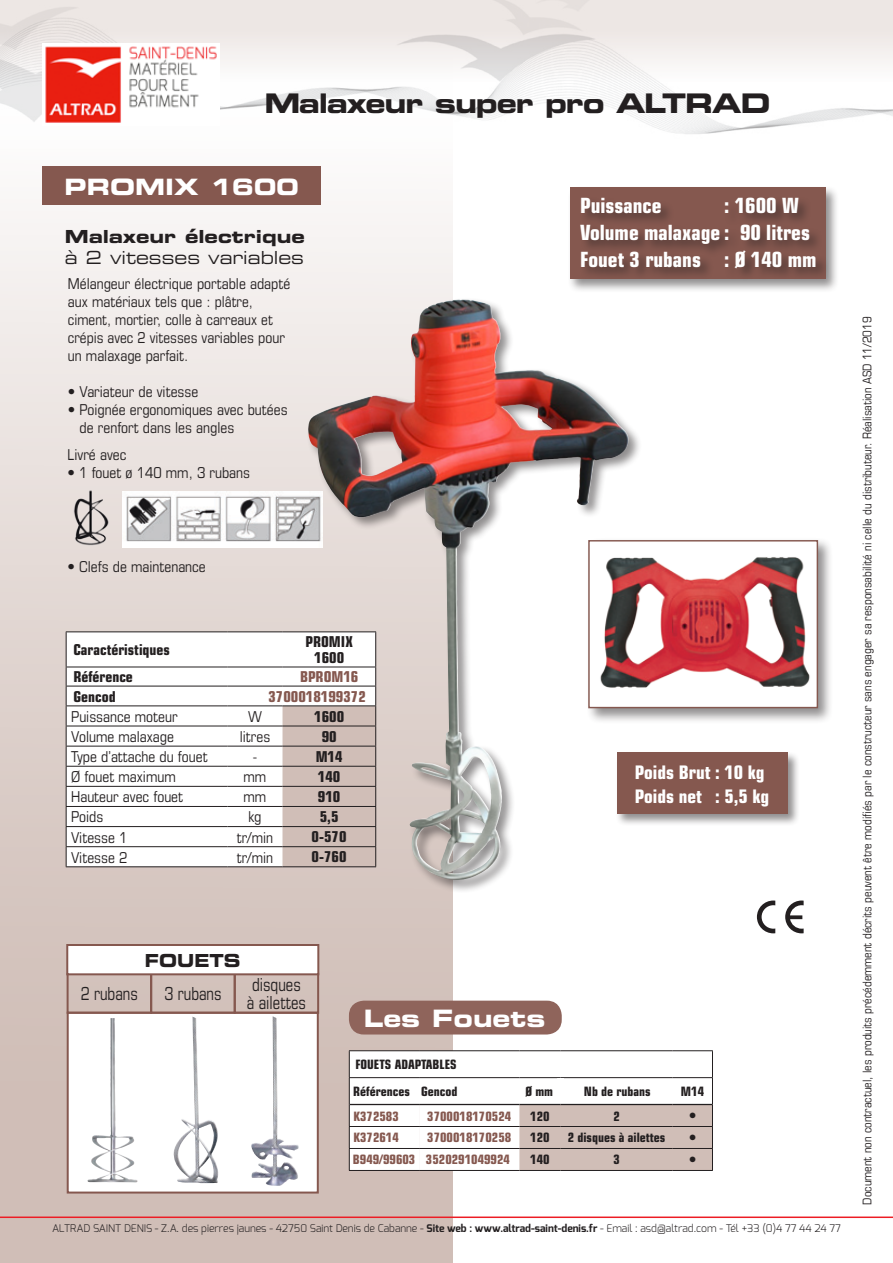
<style>
.page{position:relative;width:893px;height:1263px;background:#fff}
.page>*{position:absolute;margin:0;border:0;box-sizing:border-box;transform-origin:0 0}
.t1{font:27px "Eurostile Bold Extended Two";letter-spacing:-.04em;color:#231f20}
.t2{font:24px "Eurostile Bold Extended Two";color:#fff}
.t3{font:22.5px "Eurostile Bold Extended Two";color:#fff}
.t4{font:700 condensed 21px/27px "Eurostile";color:#fff}
.t5{font:700 condensed 18.75px/24px "Eurostile";color:#fff}
.t6{font:condensed 18px/18px "Eurostile";color:#231f20;scale:.9 1}
.t7{font:18px "Eurostile Extended Two";color:#231f20;scale:.93 1}
.t8{font:18px "Eurostile Bold Extended Two";color:#231f20}
.t9{font:18px "Eurostile Bold Extended Two";color:#231f20;scale:.9 1}
.t10{font:700 condensed 15.45px "Eurostile";color:#231f20}
.t11{font:condensed 15px/18px "Eurostile";color:#231f20}
.t12{font:700 condensed 15px/16.4px "Eurostile";color:#231f20;text-align:center}
.t13{font:700 condensed 15px "Eurostile";color:#85584f}
.t14{font:700 condensed 12.9px/26.8px "Eurostile";color:#231f20}
.t15{font:700 condensed 12.9px "Eurostile";color:#85584f}
.t16{font:condensed 12px "Eurostile";color:#231f20}
.t17{font:300 10.5px "Exo";color:#231f20}
.s1{font-weight:700}
</style>
<div class="page">
<div style="left:0;top:57px;width:453px;height:1206px;background:linear-gradient(to bottom,#fcfbfa,#c8b3ab)"></div>
<img style="left:0;top:0;width:893px;height:148px">
<img style="left:43px;top:44px;width:177px;height:82px">
<hr style="left:0;top:1216px;width:893px;height:2px;background:#ed1c24">
<div style="left:568px;top:185px;width:271px;height:108px;background:#231f20;opacity:.5"></div>
<div style="left:570px;top:187px;width:255px;height:91px;background:#85584f"></div>
<div style="left:67px;top:1012px;width:252px;height:181px;background:#fff;border:2px solid #85584f"></div>
<img style="left:173px;top:1017px;width:45px;height:166px">
<img style="left:87px;top:1018px;width:51px;height:164px">
<img style="left:251px;top:1016px;width:48px;height:170px">
<div style="left:67px;top:973px;width:85px;height:41px;border:2px solid #85584f"></div>
<div style="left:234px;top:973px;width:85px;height:41px;border:2px solid #85584f"></div>
<div style="left:150px;top:973px;width:86px;height:41px;border:2px solid #85584f"></div>
<div style="left:67px;top:945px;width:251px;height:29px;background:#fff"></div>
<div style="left:66px;top:944px;width:253px;height:31px;border:2px solid #85584f"></div>
<div style="left:349px;top:1001px;width:213px;height:33px;background:#8f645b;border-radius:15px"></div>
<hr style="left:349px;top:1050px;width:70px;height:1px;background:#231f20">
<hr style="left:419px;top:1050px;width:100px;height:1px;background:#231f20">
<hr style="left:519px;top:1050px;width:41px;height:1px;background:#231f20">
<hr style="left:560px;top:1050px;width:113px;height:1px;background:#231f20">
<hr style="left:673px;top:1050px;width:40px;height:1px;background:#231f20">
<svg style="left:349px;top:1051px;width:364px;height:119px"></svg>
<hr style="left:349px;top:1170px;width:70px;height:1px;background:#231f20">
<hr style="left:419px;top:1170px;width:100px;height:1px;background:#231f20">
<hr style="left:519px;top:1170px;width:41px;height:1px;background:#231f20">
<hr style="left:560px;top:1170px;width:113px;height:1px;background:#231f20">
<hr style="left:673px;top:1170px;width:40px;height:1px;background:#231f20">
<div style="left:579px;top:196px;width:251px;height:85px;background:#231f20;opacity:.5"></div>
<svg style="left:757px;top:900px;width:18px;height:33px"></svg>
<svg style="left:785px;top:900px;width:19px;height:33px"></svg>
<div style="left:43px;top:167px;width:278px;height:38px;background:#85584f"></div>
<hr style="left:66px;top:631px;width:161px;height:1px;background:#231f20">
<hr style="left:227px;top:631px;width:56px;height:1px;background:#231f20">
<hr style="left:283px;top:631px;width:93px;height:1px;background:#231f20">
<svg style="left:66px;top:632px;width:240px;height:234px"></svg>
<hr style="left:66px;top:866px;width:161px;height:1px;background:#231f20">
<hr style="left:227px;top:866px;width:56px;height:1px;background:#231f20">
<hr style="left:283px;top:866px;width:93px;height:1px;background:#231f20">
<div style="left:586px;top:537px;width:248px;height:187px;background:#231f20;opacity:.5"></div>
<div style="left:589px;top:541px;width:228px;height:166px;background:#fff"></div>
<img style="left:642px;top:557px;width:168px;height:131px">
<div style="left:588px;top:540px;width:230px;height:168px;border:1px solid #85584f"></div>
<div style="left:616px;top:751px;width:184px;height:75px;background:#231f20;opacity:.5"></div>
<div style="left:617px;top:753px;width:171px;height:61px;background:#85584f"></div>
<img style="left:123px;top:491px;width:183px;height:56px">
<img style="left:66px;top:486px;width:49px;height:63px">
<div style="left:306px;top:298px;width:336px;height:596px;background:#231f20;opacity:.5"></div>
<img style="left:307px;top:300px;width:195px;height:581px">
<h1 class="t1" style="left:264px;top:85px;width:508px">Malaxeur super pro ALTRAD</h1>
<h3 class="t3" style="left:65px;top:171px;width:235px">PROMIX 1600</h3>
<p class="t8" style="left:65px;top:224px;width:241px">Malaxeur électrique</p>
<p class="t7" style="left:65px;top:246px;width:259px">à 2 vitesses variables</p>
<p class="t11" style="left:68px;top:274px;width:224px">Mélangeur électrique portable adapté aux matériaux tels que : plâtre, ciment, mortier, colle à carreaux et crépis avec 2 vitesses variables pour un malaxage parfait.</p>
<p class="t11" style="left:68px;top:382px;width:132px">• Variateur de vitesse</p>
<p class="t11" style="left:80px;top:400px;width:210px;text-indent:-12px">• Poignée ergonomiques avec butées de renfort dans les angles</p>
<p class="t11" style="left:68px;top:445px;width:60px">Livré avec</p>
<p class="t11" style="left:68px;top:463px;width:184px">• 1 fouet ø 140 mm, 3 rubans</p>
<p class="t11" style="left:68px;top:557px;width:140px">• Clefs de maintenance</p>
<p class="t12" style="left:73px;top:641px;width:98px">Caractéristiques</p>
<p class="t12" style="left:306px;top:633px;width:49px">PROMIX<br>1600</p>
<p class="t12" style="left:73px;top:668px;width:61px">Référence</p>
<p class="t13" style="left:300px;top:668px;width:60px">BPROM16</p>
<p class="t12" style="left:73px;top:688px;width:44px">Gencod</p>
<p class="t13" style="left:268px;top:687px;width:99px">3700018199372</p>
<p class="t11" style="left:71px;top:707px;width:108px">Puissance moteur</p>
<p class="t11" style="left:248px;top:707px;width:15px">W</p>
<p class="t12" style="left:314px;top:708px;width:31px">1600</p>
<p class="t11" style="left:71px;top:727px;width:104px">Volume malaxage</p>
<p class="t11" style="left:240px;top:727px;width:32px">litres</p>
<p class="t12" style="left:322px;top:728px;width:16px">90</p>
<p class="t11" style="left:71px;top:747px;width:138px">Type d’attache du fouet</p>
<p class="t11" style="left:253px;top:747px;width:6px">-</p>
<p class="t12" style="left:316px;top:748px;width:28px">M14</p>
<p class="t11" style="left:71px;top:768px;width:106px">Ø fouet maximum</p>
<p class="t11" style="left:244px;top:768px;width:24px">mm</p>
<p class="t12" style="left:318px;top:768px;width:24px">140</p>
<p class="t11" style="left:71px;top:788px;width:113px">Hauteur avec fouet</p>
<p class="t11" style="left:244px;top:788px;width:24px">mm</p>
<p class="t12" style="left:318px;top:788px;width:24px">910</p>
<p class="t11" style="left:71px;top:808px;width:34px">Poids</p>
<p class="t11" style="left:248px;top:808px;width:15px">kg</p>
<p class="t12" style="left:320px;top:808px;width:20px">5,5</p>
<p class="t11" style="left:71px;top:828px;width:58px">Vitesse 1</p>
<p class="t11" style="left:237px;top:828px;width:38px">tr/min</p>
<p class="t12" style="left:312px;top:828px;width:36px">0-570</p>
<p class="t11" style="left:71px;top:848px;width:58px">Vitesse 2</p>
<p class="t11" style="left:237px;top:848px;width:38px">tr/min</p>
<p class="t12" style="left:312px;top:849px;width:36px">0-760</p>
<p class="t9" style="left:145px;top:948px;width:108px">FOUETS</p>
<h3 class="t4" style="left:580px;top:191px;width:238px;text-indent:144px">: 1600 W<br>Volume malaxage : 90 litres<br>Fouet 3 rubans : Ø 140 mm</h3>
<h3 class="t4" style="left:580px;top:191px;width:83px">Puissance</h3>
<p class="t5" style="left:635px;top:760px;width:136px">Poids Brut : 10 kg<br>Poids net : 5,5 kg</p>
<p class="t6" style="left:81px;top:985px;width:65px">2 rubans</p>
<p class="t6" style="left:247px;top:975px;width:67px">disques à ailettes</p>
<p class="t6" style="left:164px;top:985px;width:65px">3 rubans</p>
<h2 class="t2" style="left:364px;top:1001px;width:183px">Les Fouets</h2>
<p class="t14" style="left:353px;top:1051px;width:106px">FOUETS ADAPTABLES<br>Références Gencod</p>
<p class="t14" style="left:525px;top:1078px;width:29px">Ø mm</p>
<p class="t14" style="left:584px;top:1078px;width:68px">Nb de rubans</p>
<p class="t14" style="left:681px;top:1078px;width:25px">M14</p>
<p class="t15" style="left:353px;top:1108px;width:47px">K372583</p>
<p class="t15" style="left:427px;top:1108px;width:86px">3700018170524</p>
<p class="t14" style="left:530px;top:1102px;width:21px">120</p>
<p class="t14" style="left:613px;top:1102px;width:8px">2</p>
<p class="t10" style="left:689px;top:1106px;width:9px">•</p>
<p class="t15" style="left:353px;top:1130px;width:47px">K372614</p>
<p class="t15" style="left:427px;top:1130px;width:86px">3700018170258</p>
<p class="t14" style="left:530px;top:1124px;width:21px">120</p>
<p class="t14" style="left:568px;top:1124px;width:99px">2 disques à ailettes</p>
<p class="t10" style="left:689px;top:1128px;width:9px">•</p>
<p class="t15" style="left:353px;top:1152px;width:159px">B949/99603 3520291049924</p>
<p class="t14" style="left:530px;top:1146px;width:21px">140</p>
<p class="t14" style="left:613px;top:1146px;width:8px">3</p>
<p class="t10" style="left:689px;top:1150px;width:9px">•</p>
<p class="t17" style="left:52px;top:1222px;width:790px">ALTRAD SAINT DENIS - Z.A. des pierres jaunes - 42750 Saint Denis de Cabanne - <span class="s1">Site web : www.altrad-saint-denis.fr</span> - Email : asd@altrad.com - Tél +33 (0)4 77 44 24 77</p>
<p class="t16" style="left:860px;top:1204px;width:889px;rotate:-90deg">Document non contractuel, les produits précédemment décrits peuvent être modifiés par le constructeur sans engager sa responsabilité ni celle du distributeur. Réalisation ASD 11/2019</p>
</div>
